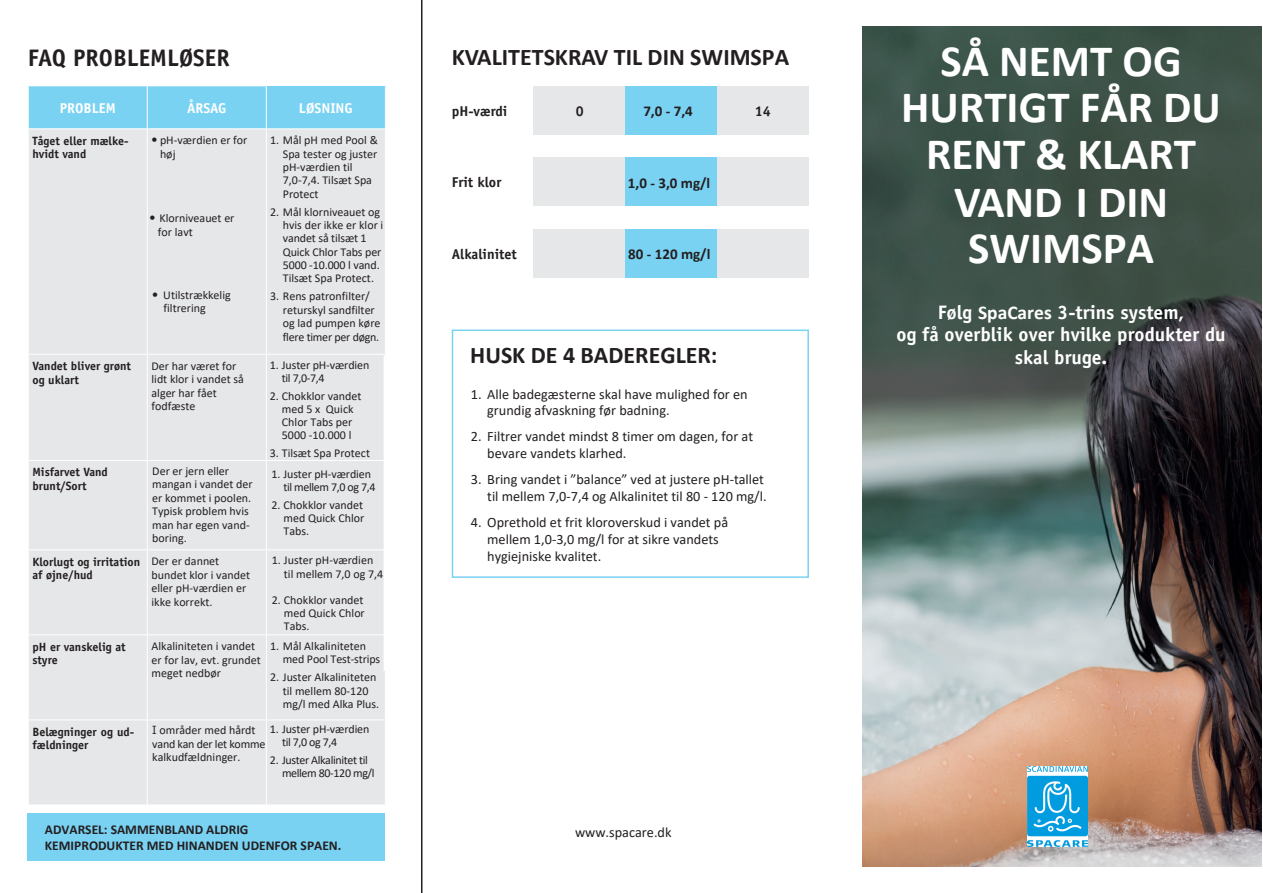
<style>
.page{position:relative;width:1263px;height:893px;background:#fff}
.page>*{position:absolute;margin:0;border:0;box-sizing:border-box;transform-origin:0 0}
.t1{font:700 45px/47px "Calibri";color:#fff;text-align:center}
.t2{font:700 24px "Calibri";color:#231f20}
.t3{font:700 24px "Officina Sans";color:#231f20}
.t4{font:700 19.5px/22.5px "Officina Sans";color:#fff;text-align:center}
.t5{font:700 15px "Calibri";color:#231f20}
.t6{font:14.25px/17px "Calibri";color:#231f20}
.t7{font:700 14.25px "Officina Sans";color:#231f20}
.t8{font:700 14.25px "Officina Sans";color:#fff}
.t9{font:700 13.5px "Calibri";color:#231f20}
.t10{font:12px/13.5px "Calibri";color:#231f20}
.t11{font:700 12px/13.5px "Officina Sans";color:#231f20}
.t12{font:12px/13.2px "Calibri";letter-spacing:-.03em;color:#231f20}
.s1{font-family:"Officina Sans"}
.s2{font-family:"Calibri"}
</style>
<div class="page">
<hr style="left:421px;top:0;width:1px;height:893px;background:#231f20">
<div style="left:29px;top:86px;width:237px;height:42px;background:#7ad2f3"></div>
<div style="left:266px;top:86px;width:119px;height:43px;background:#7ad2f3"></div>
<div style="left:29px;top:129px;width:356px;height:676px;background:#e6e7e9"></div>
<hr style="left:147px;top:129px;width:1px;height:225px;background:#fff">
<hr style="left:266px;top:129px;width:1px;height:225px;background:#fff">
<hr style="left:28px;top:354px;width:119px;height:1px;background:#fff">
<hr style="left:147px;top:354px;width:119px;height:1px;background:#fff">
<hr style="left:147px;top:355px;width:1px;height:105px;background:#fff">
<hr style="left:266px;top:354px;width:120px;height:1px;background:#fff">
<hr style="left:266px;top:355px;width:1px;height:105px;background:#fff">
<hr style="left:384px;top:355px;width:2px;height:316px;background:#fff">
<hr style="left:28px;top:460px;width:119px;height:1px;background:#fff">
<hr style="left:147px;top:460px;width:119px;height:1px;background:#fff">
<hr style="left:147px;top:461px;width:1px;height:88px;background:#fff">
<hr style="left:266px;top:460px;width:120px;height:1px;background:#fff">
<hr style="left:266px;top:461px;width:1px;height:88px;background:#fff">
<hr style="left:28px;top:549px;width:119px;height:1px;background:#fff">
<hr style="left:147px;top:549px;width:119px;height:1px;background:#fff">
<hr style="left:147px;top:550px;width:1px;height:84px;background:#fff">
<hr style="left:266px;top:549px;width:120px;height:1px;background:#fff">
<hr style="left:266px;top:550px;width:1px;height:84px;background:#fff">
<hr style="left:28px;top:634px;width:119px;height:1px;background:#fff">
<hr style="left:147px;top:634px;width:119px;height:1px;background:#fff">
<hr style="left:147px;top:635px;width:1px;height:84px;background:#fff">
<hr style="left:266px;top:634px;width:120px;height:1px;background:#fff">
<hr style="left:266px;top:635px;width:1px;height:84px;background:#fff">
<hr style="left:28px;top:719px;width:119px;height:1px;background:#fff">
<hr style="left:147px;top:719px;width:119px;height:1px;background:#fff">
<hr style="left:147px;top:720px;width:1px;height:85px;background:#fff">
<hr style="left:266px;top:719px;width:120px;height:1px;background:#fff">
<hr style="left:266px;top:720px;width:1px;height:85px;background:#fff">
<hr style="left:147px;top:86px;width:1px;height:42px;background:#fff">
<hr style="left:266px;top:86px;width:1px;height:42px;background:#fff">
<hr style="left:266px;top:128px;width:120px;height:1px;background:#fff">
<div style="left:28px;top:813px;width:357px;height:48px;background:#7ad2f3"></div>
<div style="left:452px;top:330px;width:357px;height:248px;border:2px solid #7ad2f3"></div>
<div style="left:534px;top:86px;width:275px;height:49px;background:#e6e7e9"></div>
<div style="left:625px;top:86px;width:92px;height:49px;background:#7ad2f3"></div>
<div style="left:534px;top:158px;width:275px;height:48px;background:#e6e7e9"></div>
<div style="left:625px;top:158px;width:92px;height:48px;background:#7ad2f3"></div>
<div style="left:534px;top:229px;width:275px;height:48px;background:#e6e7e9"></div>
<div style="left:625px;top:229px;width:92px;height:48px;background:#7ad2f3"></div>
<img style="left:862px;top:27px;width:399px;height:839px">
<img style="left:1027px;top:767px;width:60px;height:79px">
<p class="t3" style="left:28px;top:42px;width:203px">FAQ PROBLEMLØSER</p>
<p class="t2" style="left:452px;top:40px;width:339px">KVALITETSKRAV TIL DIN SWIMSPA</p>
<p class="t8" style="left:60px;top:99px;width:57px">PROBLEM</p>
<p class="t8" style="left:187px;top:99px;width:41px">ÅRSAG</p>
<p class="t8" style="left:299px;top:99px;width:55px">LØSNING</p>
<p class="t11" style="left:32px;top:134px;width:97px">Tåget eller mælke&shy;hvidt vand</p>
<p class="t10" style="left:160px;top:133px;width:89px;text-indent:-9px"><span class="s1">•</span> pH-værdien er for høj</p>
<p class="t7" style="left:452px;top:102px;width:57px">pH-værdi</p>
<p class="t7" style="left:576px;top:102px;width:9px">0</p>
<p class="t5" style="left:643px;top:101px;width:51px">7,0 - 7,4</p>
<p class="t7" style="left:755px;top:102px;width:17px">14</p>
<p class="t10" style="left:283px;top:133px;width:97px;text-indent:-13px">1. Mål pH med Pool &amp;<br>Spa tester og juster pH-værdien til<br>7,0-7,4. Tilsæt Spa<br>Protect</p>
<p class="t10" style="left:283px;top:205px;width:102px;text-indent:-13px">2. Mål klorniveauet og hvis der ikke er klor i vandet så tilsæt 1<br>Quick Chlor Tabs per<br>5000 -10.000 l vand.<br>Tilsæt Spa Protect.</p>
<p class="t10" style="left:283px;top:289px;width:99px;text-indent:-13px">3. Rens patronfilter/ returskyl sandfilter og lad pumpen køre flere timer per døgn.</p>
<p class="t7" style="left:452px;top:174px;width:51px">Frit klor</p>
<p class="t5" style="left:628px;top:172px;width:84px">1,0 - 3,0 mg/l</p>
<p class="t10" style="left:158px;top:211px;width:78px;text-indent:-9px"><span class="s1">•</span> Klorniveauet er for lavt</p>
<p class="t7" style="left:452px;top:245px;width:67px">Alkalinitet</p>
<p class="t5" style="left:628px;top:243px;width:84px">80 - 120 mg/l</p>
<p class="t10" style="left:164px;top:288px;width:69px;text-indent:-11px"><span class="s1">•</span> Utilstrækkelig filtrering</p>
<p class="t11" style="left:32px;top:359px;width:100px">Vandet bliver grønt og uklart</p>
<p class="t10" style="left:152px;top:359px;width:94px">Der har været for lidt klor i vandet så alger har fået fodfæste</p>
<p class="t10" style="left:282px;top:358px;width:89px;line-height:13px;text-indent:-12px">1. Juster pH-værdien til 7,0-7,4</p>
<p class="t10" style="left:270px;top:389px;width:93px;text-align:center">2. Chokklor vandet med 5 x Quick<br>Chlor Tabs per<br>5000 -10.000 l</p>
<p class="t10" style="left:270px;top:446px;width:102px">3. Tilsæt Spa Protect</p>
<p class="t11" style="left:32px;top:465px;width:77px">Misfarvet Vand brunt/Sort</p>
<p class="t10" style="left:152px;top:463px;width:102px">Der er jern eller mangan i vandet der er kommet i poolen.<br>Typisk problem hvis man har egen vand&shy;boring.</p>
<p class="t10" style="left:283px;top:467px;width:94px;line-height:13px;text-indent:-12px">1. Juster pH-værdien til mellem 7,0 og 7,4</p>
<p class="t10" style="left:283px;top:498px;width:82px;text-align:justify;text-indent:-12px">2. Chokklor vandet med Quick Chlor Tabs.</p>
<p class="t10" style="left:284px;top:553px;width:101px;text-indent:-12px">1. Juster pH-værdien til mellem 7,0 og 7,4</p>
<p class="t10" style="left:284px;top:593px;width:82px;text-align:justify;text-indent:-12px">2. Chokklor vandet med Quick Chlor Tabs.</p>
<p class="t11" style="left:32px;top:555px;width:109px">Klorlugt og irritation af øjne/hud</p>
<p class="t10" style="left:152px;top:554px;width:100px">Der er dannet bundet klor i vandet eller pH-værdien er ikke korrekt.</p>
<p class="t11" style="left:32px;top:640px;width:95px">pH er vanskelig at styre</p>
<p class="t10" style="left:152px;top:639px;width:111px">Alkaliniteten i vandet er for lav, evt. grundet meget nedbør</p>
<p class="t10" style="left:283px;top:639px;width:99px;text-indent:-13px">1. Mål Alkaliniteten med Pool Test-strips</p>
<p class="t10" style="left:283px;top:670px;width:98px;text-indent:-13px">2. Juster Alkaliniteten til mellem 80-120 mg/l med Alka Plus.</p>
<p class="t10" style="left:282px;top:722px;width:89px;line-height:13px;text-indent:-12px">1. Juster pH-værdien til 7,0 og 7,4</p>
<p class="t12" style="left:282px;top:753px;width:94px;text-indent:-12px">2. Juster Alkalinitet til mellem 80-120 mg/l</p>
<p class="t11" style="left:32px;top:725px;width:103px">Belægninger og ud&shy;fældninger</p>
<p class="t10" style="left:152px;top:723px;width:115px"><span class="s1">I</span> områder med hårdt vand kan der let komme kalkudfældninger.</p>
<p class="t2" style="left:470px;top:338px;width:249px">HUSK DE 4 BADEREGLER:</p>
<p class="t6" style="left:487px;top:385px;width:262px;text-indent:-16px">1. Alle badegæsterne skal have mulighed for en grundig afvaskning før badning.</p>
<p class="t6" style="left:487px;top:428px;width:267px;text-indent:-16px">2. Filtrer vandet mindst 8 timer om dagen, for at bevare vandets klarhed.</p>
<p class="t6" style="left:471px;top:470px;width:297px;text-align:right">3. Bring vandet i ”balance” ved at justere pH-tallet til mellem 7,0-7,4 og Alkalinitet til 80 - 120 mg/l.</p>
<p class="t6" style="left:487px;top:513px;width:242px;text-indent:-16px">4. Oprethold et frit kloroverskud i vandet på mellem 1,0-3,0 mg/l for at sikre vandets hygiejniske kvalitet.</p>
<p class="t9" style="left:45px;top:820px;width:205px">ADVARSEL: SAMMENBLAND ALDRIG</p>
<p class="t6" style="left:575px;top:823px;width:98px">www.spacare.dk</p>
<p class="t9" style="left:45px;top:836px;width:298px">KEMIPRODUKTER MED HINANDEN UDENFOR SPAEN.</p>
<h1 class="t1" style="left:901px;top:37px;width:321px">SÅ NEMT OG<br>HURTIGT FÅR DU<br>RENT &amp; KLART<br>VAND I DIN<br>SWIMSPA</h1>
<h3 class="t4" style="left:896px;top:300px;width:331px">Følg <span class="s2">SpaCares</span> 3-trins system,<br>og få overblik over hvilke produkter du skal bruge.</h3>
</div>
